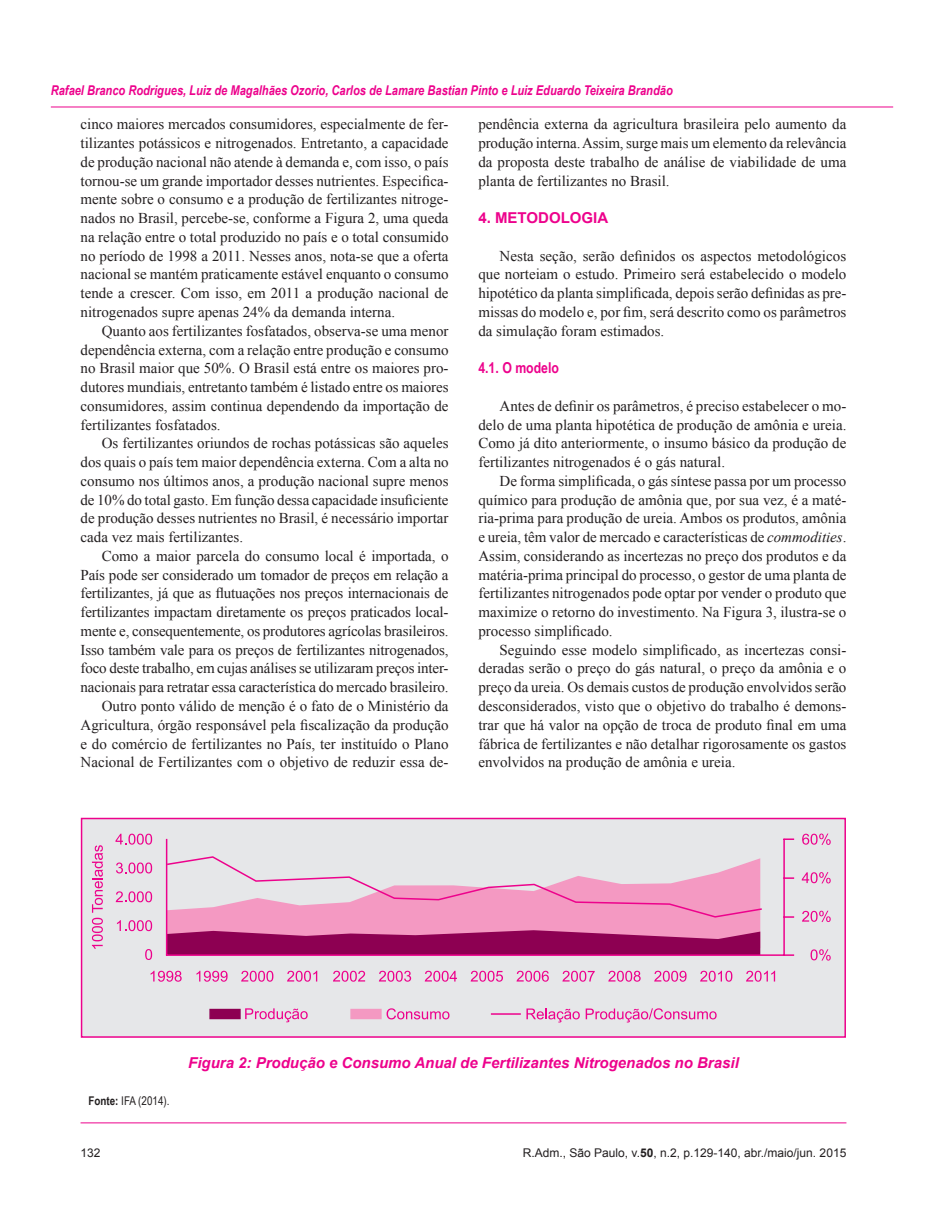
<style>
.page{position:relative;width:927px;height:1225px;background:#fff}
.page>*{position:absolute;margin:0;border:0;box-sizing:border-box;transform-origin:0 0}
.Texto{font:15px/18.8px "Times New Roman";color:#231f20;text-align:justify}
.Tab_-_Titulo{font:italic 700 15px "Arial";color:#ed028c}
.Tinter_-4{font:700 15px "Arial";color:#ed028c}
.Tinter_-3{font:700 15px "Arial Narrow";color:#ed028c}
.t1{font:italic 700 13.5px "Arial Narrow";color:#ed028c}
.t2{font:12px "Arial";color:#231f20}
.Fonte{font:12px "Arial Narrow";color:#231f20}
.s1{font-style:italic}
.s2{font-weight:700}
</style>
<div class="page">
<hr style="left:81px;top:1122px;width:765px;height:1px;background:#ed028c">
<hr style="left:51px;top:107px;width:842px;height:1px;background:#ed028c">
<div style="left:82px;top:818px;width:763px;height:218px;background:#e6e7e9"></div>
<div style="left:81px;top:817px;width:764px;height:220px;border:2px solid #ed028c"></div>
<div style="left:167px;top:918px;width:593px;height:12px;background:#f499c2"></div>
<svg style="left:167px;top:930px;width:593px;height:24px"></svg>
<svg style="left:165px;top:855px;width:597px;height:63px"></svg>
<svg style="left:150px;top:970px;width:32px;height:11px"></svg>
<svg style="left:196px;top:970px;width:31px;height:11px"></svg>
<svg style="left:241px;top:970px;width:32px;height:11px"></svg>
<svg style="left:287px;top:970px;width:30px;height:11px"></svg>
<svg style="left:333px;top:970px;width:32px;height:11px"></svg>
<svg style="left:379px;top:970px;width:32px;height:11px"></svg>
<svg style="left:425px;top:970px;width:32px;height:11px"></svg>
<svg style="left:470px;top:970px;width:33px;height:11px"></svg>
<svg style="left:516px;top:970px;width:33px;height:11px"></svg>
<svg style="left:562px;top:970px;width:32px;height:11px"></svg>
<svg style="left:608px;top:970px;width:32px;height:11px"></svg>
<svg style="left:654px;top:970px;width:32px;height:11px"></svg>
<svg style="left:700px;top:970px;width:32px;height:11px"></svg>
<svg style="left:746px;top:970px;width:29px;height:11px"></svg>
<svg style="left:802px;top:833px;width:28px;height:11px"></svg>
<svg style="left:801px;top:872px;width:29px;height:11px"></svg>
<svg style="left:802px;top:910px;width:28px;height:11px"></svg>
<svg style="left:810px;top:949px;width:20px;height:11px"></svg>
<svg style="left:115px;top:833px;width:37px;height:11px"></svg>
<svg style="left:116px;top:862px;width:36px;height:11px"></svg>
<svg style="left:116px;top:891px;width:36px;height:11px"></svg>
<svg style="left:117px;top:920px;width:35px;height:10px"></svg>
<svg style="left:145px;top:949px;width:7px;height:10px"></svg>
<svg style="left:92px;top:845px;width:11px;height:103px"></svg>
<hr style="left:166px;top:954px;width:628px;height:1px;background:#ed028c">
<hr style="left:783px;top:838px;width:1px;height:116px;background:#ed028c">
<hr style="left:166px;top:838px;width:1px;height:116px;background:#ed028c">
<svg style="left:245px;top:1008px;width:63px;height:14px"></svg>
<svg style="left:386px;top:1008px;width:63px;height:11px"></svg>
<svg style="left:526px;top:1008px;width:53px;height:14px"></svg>
<svg style="left:585px;top:1008px;width:131px;height:14px"></svg>
<div style="left:209px;top:1008px;width:32px;height:10px;background:#8d0052;border:2px solid #8d0052"></div>
<div style="left:350px;top:1008px;width:31px;height:10px;background:#f499c2;border:2px solid #f499c2"></div>
<hr style="left:491px;top:1013px;width:30px;height:1px;background:#ed028c">
<p class="t1" style="left:51px;top:80px;width:623px">Rafael Branco Rodrigues, Luiz de Magalhães Ozorio, Carlos de Lamare Bastian Pinto e Luiz Eduardo Teixeira Brandão</p>
<p class="Texto" style="left:81px;top:115px;width:369px">cinco maiores mercados consumidores, especialmente de fer&shy;tilizantes potássicos e nitrogenados. Entretanto, a capacidade de produção nacional não atende à demanda e, com isso, o país tornou-se um grande importador desses nutrientes. Especifica&shy;mente sobre o consumo e a produção de fertilizantes nitroge&shy;nados no Brasil, percebe-se, conforme a Figura 2, uma queda na relação entre o total produzido no país e o total consumido no período de 1998 a 2011. Nesses anos, nota-se que a oferta nacional se mantém praticamente estável enquanto o consumo tende a crescer. Com isso, em 2011 a produção nacional de nitrogenados supre apenas 24% da demanda interna.</p>
<p class="Texto" style="left:81px;top:321px;width:369px;text-indent:21px">Quanto aos fertilizantes fosfatados, observa-se uma menor dependência externa, com a relação entre produção e consumo no Brasil maior que 50%. O Brasil está entre os maiores pro&shy;dutores mundiais, entretanto também é listado entre os maiores consumidores, assim continua dependendo da importação de fertilizantes fosfatados.</p>
<p class="Texto" style="left:81px;top:433px;width:369px;text-indent:21px">Os fertilizantes oriundos de rochas potássicas são aqueles dos quais o país tem maior dependência externa. Com a alta no consumo nos últimos anos, a produção nacional supre menos de 10% do total gasto. Em função dessa capacidade insuficiente de produção desses nutrientes no Brasil, é necessário importar cada vez mais fertilizantes.</p>
<p class="Texto" style="left:81px;top:546px;width:369px;text-indent:21px">Como a maior parcela do consumo local é importada, o País pode ser considerado um tomador de preços em relação a fertilizantes, já que as flutuações nos preços internacionais de fertilizantes impactam diretamente os preços praticados local&shy;mente e, consequentemente, os produtores agrícolas brasileiros.<br>Isso também vale para os preços de fertilizantes nitrogenados, foco deste trabalho, em cujas análises se utilizaram preços inter&shy;nacionais para retratar essa característica do mercado brasileiro.</p>
<p class="Texto" style="left:81px;top:696px;width:369px;text-indent:21px">Outro ponto válido de menção é o fato de o Ministério da Agricultura, órgão responsável pela fiscalização da produção e do comércio de fertilizantes no País, ter instituído o Plano Nacional de Fertilizantes com o objetivo de reduzir essa de-</p>
<p class="Texto" style="left:478px;top:115px;width:369px">pendência externa da agricultura brasileira pelo aumento da produção interna. Assim, surge mais um elemento da relevância da proposta deste trabalho de análise de viabilidade de uma planta de fertilizantes no Brasil.</p>
<p class="Tinter_-4" style="left:478px;top:209px;width:131px">4. METODOLOGIA</p>
<p class="Texto" style="left:478px;top:246px;width:369px;text-indent:21px">Nesta seção, serão definidos os aspectos metodológicos que norteiam o estudo. Primeiro será estabelecido o modelo hipotético da planta simplificada, depois serão definidas as pre&shy;missas do modelo e, por fim, será descrito como os parâmetros da simulação foram estimados.</p>
<p class="Tinter_-3" style="left:478px;top:356px;width:82px">4.1. O modelo</p>
<p class="Texto" style="left:478px;top:396px;width:369px;text-indent:21px">Antes de definir os parâmetros, é preciso estabelecer o mo&shy;delo de uma planta hipotética de produção de amônia e ureia.<br>Como já dito anteriormente, o insumo básico da produção de fertilizantes nitrogenados é o gás natural.</p>
<p class="Texto" style="left:478px;top:471px;width:369px;text-indent:21px">De forma simplificada, o gás síntese passa por um processo químico para produção de amônia que, por sua vez, é a maté&shy;ria-prima para produção de ureia. Ambos os produtos, amônia e ureia, têm valor de mercado e características de <span class="s1">commodities</span>.<br>Assim, considerando as incertezas no preço dos produtos e da matéria-prima principal do processo, o gestor de uma planta de fertilizantes nitrogenados pode optar por vender o produto que maximize o retorno do investimento. Na Figura 3, ilustra-se o processo simplificado.</p>
<p class="Texto" style="left:478px;top:640px;width:369px;text-indent:21px">Seguindo esse modelo simplificado, as incertezas consi&shy;deradas serão o preço do gás natural, o preço da amônia e o preço da ureia. Os demais custos de produção envolvidos serão desconsiderados, visto que o objetivo do trabalho é demons&shy;trar que há valor na opção de troca de produto final em uma fábrica de fertilizantes e não detalhar rigorosamente os gastos envolvidos na produção de amônia e ureia.</p>
<p class="Fonte" style="left:88px;top:1092px;width:82px"><span class="s2">Fonte:</span> IFA (2014).</p>
<p class="Tab_-_Titulo" style="left:188px;top:1053px;width:552px">Figura 2: Produção e Consumo Anual de Fertilizantes Nitrogenados no Brasil</p>
<p class="t2" style="left:81px;top:1146px;width:22px">132</p>
<p class="t2" style="left:523px;top:1146px;width:325px">R.Adm., São Paulo, v.<span class="s2">50</span>, n.2, p.129-140, abr./maio/jun. 2015</p>
</div>
